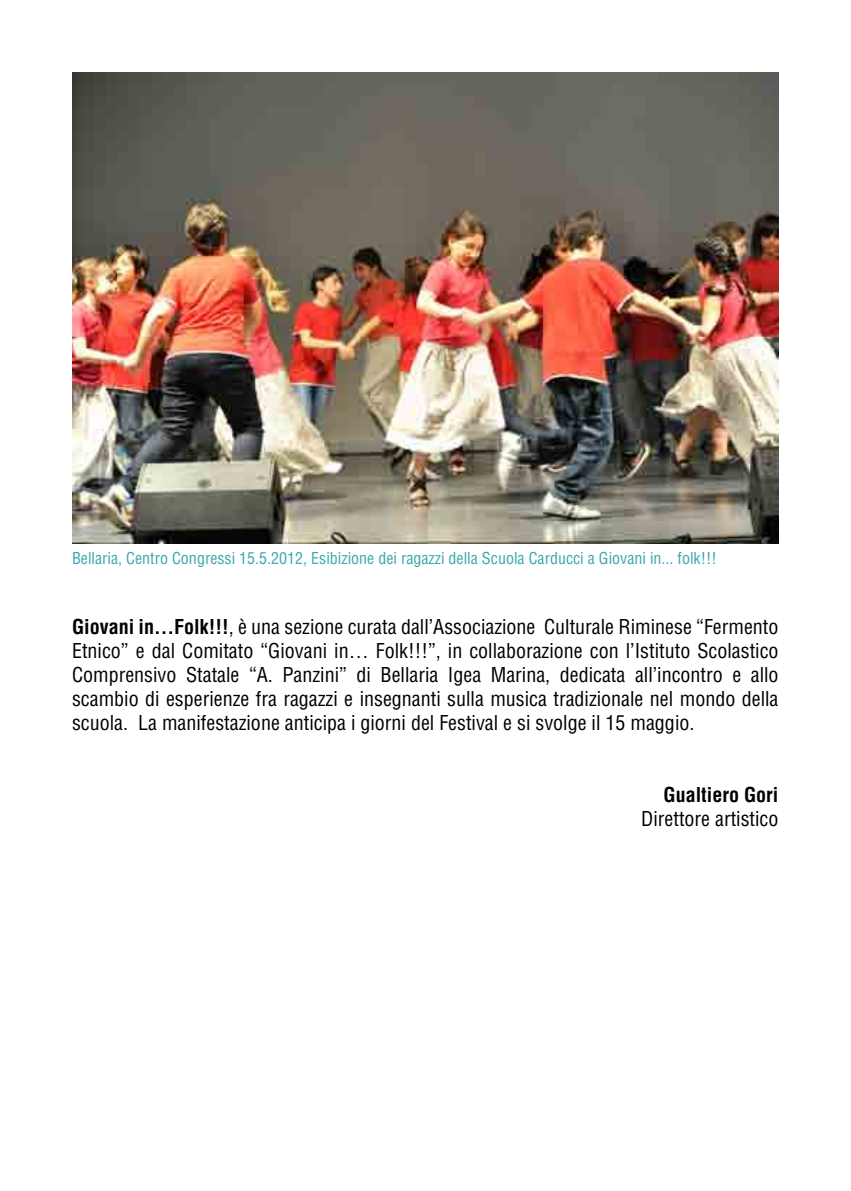
<style>
.page{position:relative;width:851px;height:1191px;background:#fff}
.page>*{position:absolute;margin:0;border:0;box-sizing:border-box;transform-origin:0 0}
.t1{font:condensed 20px/24px "Helvetica";color:#000;text-align:justify}
.t2{font:700 condensed 20px "Helvetica";color:#000}
.t3{font:condensed 16px "Helvetica";color:#3ba7ae}
.s1{font-weight:700}
</style>
<div class="page">
<img style="left:72px;top:72px;width:706px;height:471px">
<p class="t3" style="left:72px;top:548px;width:646px">Bellaria, Centro Congressi 15.5.2012, Esibizione dei ragazzi della Scuola Carducci a Giovani in... folk!!!</p>
<p class="t1" style="left:72px;top:615px;width:708px"><span class="s1">Giovani in…Folk!!!</span>, è una sezione curata dall’Associazione Culturale Riminese “Fermento Etnico” e dal Comitato “Giovani in… Folk!!!”, in collaborazione con l’Istituto Scolastico Comprensivo Statale “A. Panzini” di Bellaria Igea Marina, dedicata all’incontro e allo scambio di esperienze fra ragazzi e insegnanti sulla musica tradizionale nel mondo della scuola. La manifestazione anticipa i giorni del Festival e si svolge il 15 maggio.</p>
<p class="t2" style="left:663px;top:782px;width:116px">Gualtiero Gori</p>
<p class="t1" style="left:641px;top:807px;width:139px">Direttore artistico</p>
</div>
